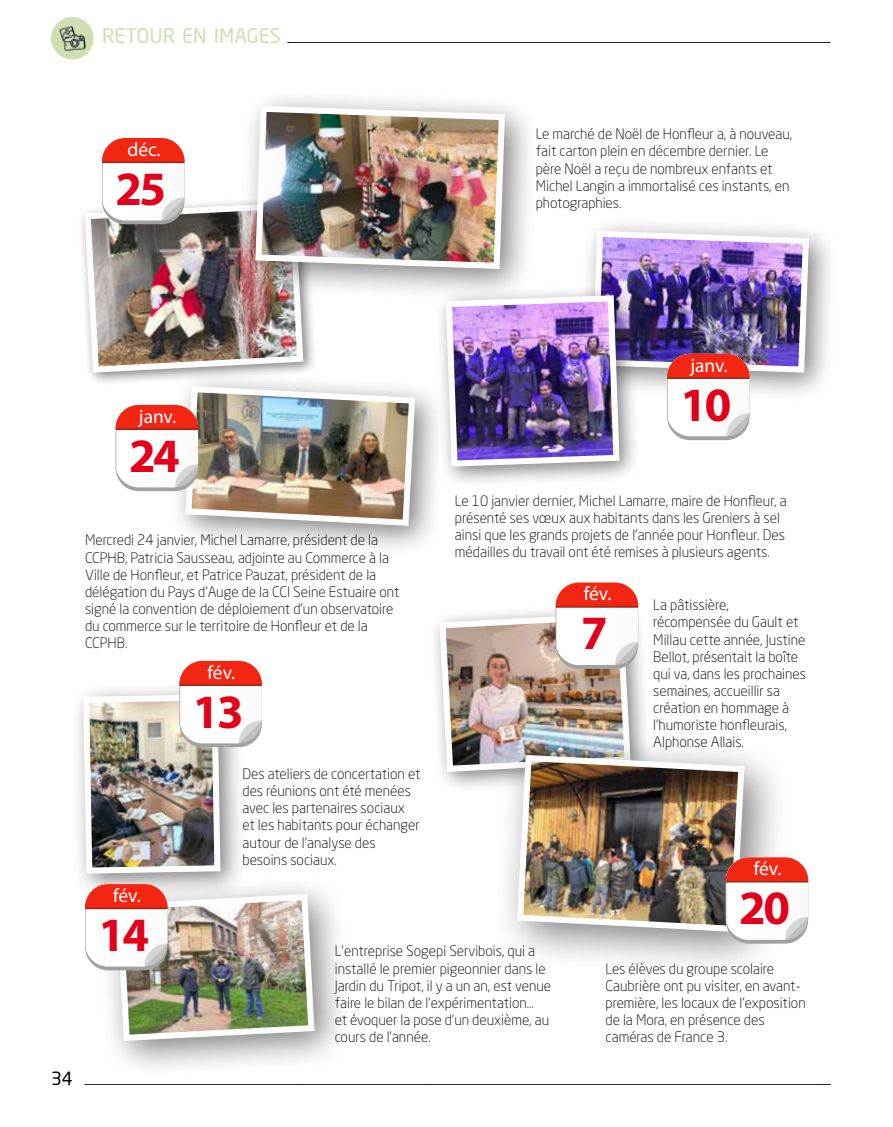
<style>
.page{position:relative;width:893px;height:1127px;background:#fff}
.page>*{position:absolute;margin:0;border:0;box-sizing:border-box;transform-origin:0 0}
.t1{font:700 48px "Myriad Pro";letter-spacing:-.05em;color:#e2001a}
.t2{font:19.95px "Neo Sans Pro";color:#d0deb1}
.t3{font:19.5px "Myriad Pro";color:#fff}
.t4{font:18px "Neo Sans Pro";color:#000}
.t5{font:300 14.25px/17.1px "Neo Sans Pro";color:#000}
</style>
<div class="page">
<svg style="left:85px;top:1084px;width:745px;height:1px"></svg>
<svg style="left:288px;top:42px;width:542px;height:1px"></svg>
<div style="left:51px;top:17px;width:43px;height:43px;background:#d0deb1;border-radius:50%"></div>
<img style="left:59px;top:26px;width:27px;height:25px">
<div style="left:428px;top:601px;width:225px;height:193px;background:#000;opacity:.5"></div>
<div style="left:96px;top:874px;width:257px;height:205px;background:#000;opacity:.5"></div>
<div style="left:492px;top:730px;width:299px;height:248px;background:#000;opacity:.5"></div>
<img style="left:514px;top:752px;width:234px;height:183px">
<div style="left:77px;top:195px;width:241px;height:192px;background:#000;opacity:.5"></div>
<img style="left:81px;top:138px;width:226px;height:238px">
<img style="left:436px;top:582px;width:202px;height:193px">
<div style="left:577px;top:215px;width:262px;height:187px;background:#000;opacity:.5"></div>
<div style="left:237px;top:87px;width:303px;height:217px;background:#000;opacity:.5"></div>
<img style="left:252px;top:103px;width:256px;height:169px">
<div style="left:168px;top:369px;width:279px;height:189px;background:#000;opacity:.5"></div>
<div style="left:434px;top:284px;width:207px;height:204px;background:#000;opacity:.5"></div>
<img style="left:443px;top:228px;width:369px;height:242px">
<img style="left:80px;top:661px;width:182px;height:215px">
<img style="left:85px;top:884px;width:233px;height:160px">
<svg style="left:726px;top:857px;width:82px;height:86px"></svg>
<img style="left:116px;top:383px;width:302px;height:146px">
<h2 class="t2" style="left:102px;top:23px;width:180px">RETOUR EN IMAGES</h2>
<h3 class="t3" style="left:127px;top:137px;width:35px">déc.</h3>
<h1 class="t1" style="left:115px;top:157px;width:52px">25</h1>
<p class="t5" style="left:536px;top:125px;width:258px">Le marché de Noël de Honfleur a, à nouveau, fait carton plein en décembre dernier. Le père Noël a reçu de nombreux enfants et Michel Langin a immortalisé ces instants, en photographies.</p>
<p class="t4" style="left:51px;top:1067px;width:23px">34</p>
<h3 class="t3" style="left:139px;top:404px;width:39px">janv.</h3>
<h1 class="t1" style="left:129px;top:424px;width:52px">24</h1>
<p class="t5" style="left:85px;top:532px;width:316px">Mercredi 24 janvier, Michel Lamarre, président de la CCPHB, Patricia Sausseau, adjointe au Commerce à la Ville de Honfleur, et Patrice Pauzat, président de la délégation du Pays d’Auge de la CCI Seine Estuaire ont signé la convention de déploiement d’un observatoire du commerce sur le territoire de Honfleur et de la CCPHB.</p>
<h3 class="t3" style="left:207px;top:660px;width:29px">fév.</h3>
<h1 class="t1" style="left:193px;top:680px;width:52px">13</h1>
<p class="t5" style="left:242px;top:765px;width:180px">Des ateliers de concertation et des réunions ont été menées avec les partenaires sociaux et les habitants pour échanger autour de l’analyse des besoins sociaux.</p>
<h3 class="t3" style="left:690px;top:353px;width:39px">janv.</h3>
<h1 class="t1" style="left:680px;top:373px;width:52px">10</h1>
<p class="t5" style="left:455px;top:492px;width:333px">Le 10 janvier dernier, Michel Lamarre, maire de Honfleur, a présenté ses vœux aux habitants dans les Greniers à sel ainsi que les grands projets de l’année pour Honfleur. Des médailles du travail ont été remises à plusieurs agents.</p>
<h3 class="t3" style="left:584px;top:582px;width:29px">fév.</h3>
<h1 class="t1" style="left:581px;top:602px;width:28px">7</h1>
<p class="t5" style="left:653px;top:596px;width:154px">La pâtissière, récompensée du Gault et<br>Millau cette année, Justine<br>Bellot, présentait la boîte qui va, dans les prochaines semaines, accueillir sa création en hommage à l’humoriste honfleurais,<br>Alphonse Allais.</p>
<h3 class="t3" style="left:754px;top:856px;width:29px">fév.</h3>
<h3 class="t3" style="left:113px;top:883px;width:29px">fév.</h3>
<h1 class="t1" style="left:739px;top:876px;width:52px">20</h1>
<h1 class="t1" style="left:98px;top:903px;width:52px">14</h1>
<p class="t5" style="left:335px;top:942px;width:218px">L’entreprise Sogepi Servibois, qui a installé le premier pigeonnier dans le Jardin du Tripot, il y a un an, est venue faire le bilan de l’expérimentation...<br>et évoquer la pose d’un deuxième, au cours de l’année.</p>
<p class="t5" style="left:605px;top:960px;width:202px">Les élèves du groupe scolaire<br>Caubrière ont pu visiter, en avant&shy;première, les locaux de l’exposition de la Mora, en présence des caméras de France 3.</p>
</div>
